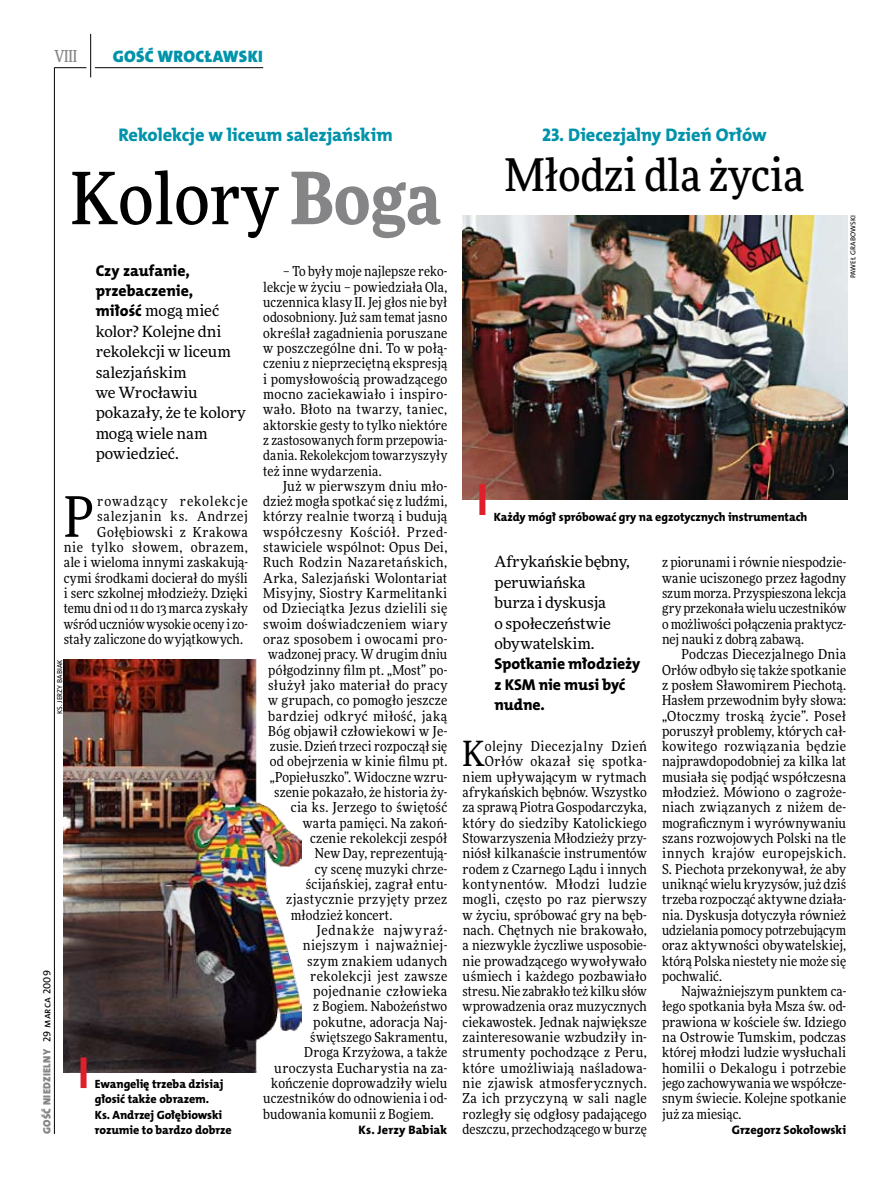
<style>
.page{position:relative;width:893px;height:1191px;background:#fff}
.page>*{position:absolute;margin:0;border:0;box-sizing:border-box;transform-origin:0 0}
.t1{font:500 72px "Freeday Narrow";color:#000}
.t2{font:55.95px "Freeday Narrow News";color:#000}
.t3{font:500 45px "Freeday Narrow";color:#000}
.t4{font:34.8px "Freeday Narrow News";color:#000}
.t5{font:18.3px "The Mix HP8 Ex Bld";letter-spacing:-.005em;color:#0093aa}
.t6{font:16.65px "The Mix HP9 Blk";letter-spacing:.02em;color:#0093aa}
.t7{font:500 16.5px "Freeday Narrow";color:#858486;scale:.9 1}
.t8{font:15.75px/20.4px "The Mix HP8 Ex Bld";color:#000}
.t9{font:15.45px/20.4px "Freeday News";letter-spacing:-.005em;color:#000}
.t10{font:13.65px/15.3px "Freeday Narrow News";letter-spacing:.015em;color:#000;text-align:justify}
.t11{font:13.65px "Freeday Narrow News";letter-spacing:.035em;color:#000}
.t12{font:13.65px "Freeday Narrow News";letter-spacing:.045em;color:#000}
.t13{font:13.65px "Freeday Narrow News";letter-spacing:-.005em;color:#000}
.t14{font:13.65px "Freeday Narrow News";letter-spacing:.05em;color:#000}
.t15{font:13.65px "Freeday Narrow News";letter-spacing:.065em;color:#000}
.t16{font:13.65px "Freeday Narrow News";letter-spacing:.06em;color:#000}
.t17{font:12.3px "The Mix HP8 Ex Bld";letter-spacing:.005em;color:#000}
.t18{font:12px/15.3px "The Mix HP8 Ex Bld";letter-spacing:-.005em;color:#000}
.t19{font:10.5px "The Mix HP9 Blk";letter-spacing:.025em;color:#858486}
.t20{font:7.2px "The Mix HP5 Plain";letter-spacing:.015em;color:#000}
.s1{font-weight:900;color:#858486}
.s2{font-family:"The Mix HP8 Ex Bld";font-size:15.75px}
.s3{font-family:"The Mix HP5 Plain";color:#000}
</style>
<div class="page">
<hr style="left:54px;top:67px;width:1px;height:1067px;background:#000">
<hr style="left:90px;top:34px;width:1px;height:43px;background:#000">
<hr style="left:54px;top:67px;width:32px;height:1px;background:#000">
<hr style="left:95px;top:67px;width:168px;height:1px;background:#000">
<img style="left:463px;top:215px;width:384px;height:284px">
<div style="left:479px;top:484px;width:6px;height:31px;background:#df1f2a"></div>
<img style="left:64px;top:659px;width:237px;height:413px">
<div style="left:81px;top:1057px;width:6px;height:31px;background:#df1f2a"></div>
<p class="t7" style="left:54px;top:46px;width:27px">VIII</p>
<p class="t6" style="left:113px;top:46px;width:152px">GOŚĆ WROCŁAWSKI</p>
<h3 class="t5" style="left:118px;top:123px;width:274px">Rekolekcje w liceum salezjańskim</h3>
<h1 class="t1" style="left:70px;top:154px;width:372px">Kolory <span class="s1">Boga</span></h1>
<p class="t8" style="left:96px;top:260px;width:99px">Czy zaufanie, przebaczenie,</p>
<p class="t9" style="left:96px;top:300px;width:152px"><span class="s2">miłość</span> mogą mieć kolor? Kolejne dni rekolekcji w liceum salezjańskim<br>we Wrocławiu pokazały, że te kolory mogą wiele nam powiedzieć.</p>
<h2 class="t2" style="left:64px;top:482px;width:32px">P</h2>
<p class="t15" style="left:97px;top:493px;width:152px">rowadzący rekolekcje</p>
<p class="t10" style="left:263px;top:264px;width:186px;text-indent:20px">– To były moje najlepsze reko&shy;lekcje w życiu – powiedziała Ola, uczennica klasy II. Jej głos nie był odosobniony. Już sam temat jasno określał zagadnienia poruszane w poszczególne dni. To w połą&shy;czeniu z nieprzeciętną ekspresją i pomysłowością prowadzącego mocno zaciekawiało i inspiro&shy;wało. Błoto na twarzy, taniec, aktorskie gesty to tylko niektóre z zastosowanych form przepowia&shy;dania. Rekolekcjom towarzyszyły też inne wydarzenia.</p>
<p class="t10" style="left:283px;top:478px;width:166px">Już w pierwszym dniu mło-</p>
<p class="t10" style="left:263px;top:493px;width:186px">dzież mogła spotkać się z ludźmi,</p>
<p class="t10" style="left:263px;top:509px;width:186px">którzy realnie tworzą i budują</p>
<p class="t12" style="left:263px;top:523px;width:186px">współczesny Kościół. Przed-</p>
<p class="t10" style="left:263px;top:539px;width:186px">stawiciele wspólnot: Opus Dei,</p>
<p class="t11" style="left:263px;top:554px;width:186px">Ruch Rodzin Nazaretańskich,</p>
<p class="t10" style="left:263px;top:570px;width:186px">Arka, Salezjański Wolontariat</p>
<p class="t10" style="left:263px;top:585px;width:186px">Misyjny, Siostry Karmelitanki</p>
<p class="t10" style="left:263px;top:600px;width:186px">od Dzieciątka Jezus dzielili się</p>
<p class="t10" style="left:263px;top:616px;width:186px">swoim doświadczeniem wiary</p>
<p class="t10" style="left:263px;top:631px;width:186px">oraz sposobem i owocami pro-</p>
<p class="t10" style="left:268px;top:646px;width:181px">wadzonej pracy. W drugim dniu</p>
<p class="t10" style="left:268px;top:662px;width:181px">półgodzinny film pt. „Most” po-</p>
<p class="t10" style="left:268px;top:677px;width:181px">służył jako materiał do pracy</p>
<p class="t10" style="left:268px;top:692px;width:181px">w grupach, co pomogło jeszcze</p>
<p class="t10" style="left:268px;top:708px;width:181px">bardziej odkryć miłość, jaką</p>
<p class="t10" style="left:268px;top:723px;width:181px">Bóg objawił człowiekowi w Je-</p>
<p class="t10" style="left:270px;top:738px;width:179px">zusie. Dzień trzeci rozpoczął się</p>
<p class="t10" style="left:270px;top:754px;width:179px">od obejrzenia w kinie filmu pt.</p>
<p class="t10" style="left:270px;top:769px;width:179px">„Popiełuszko”. Widoczne wzru-</p>
<p class="t10" style="left:274px;top:784px;width:175px">szenie pokazało, że historia ży-</p>
<p class="t10" style="left:291px;top:799px;width:158px">cia ks. Jerzego to świętość</p>
<p class="t10" style="left:303px;top:815px;width:146px">warta pamięci. Na zakoń-</p>
<p class="t10" style="left:310px;top:830px;width:139px">czenie rekolekcji zespół</p>
<p class="t10" style="left:315px;top:845px;width:134px">New Day, reprezentują-</p>
<p class="t10" style="left:315px;top:861px;width:134px">cy scenę muzyki chrze-</p>
<p class="t10" style="left:306px;top:876px;width:143px">ścijańskiej, zagrał entu-</p>
<p class="t10" style="left:286px;top:891px;width:163px">zjastycznie przyjęty przez</p>
<p class="t10" style="left:291px;top:907px;width:103px">młodzież koncert.</p>
<p class="t16" style="left:316px;top:921px;width:133px">Jednakże najwyraź-</p>
<p class="t12" style="left:303px;top:937px;width:146px">niejszym i najważniej-</p>
<p class="t10" style="left:307px;top:953px;width:142px">szym znakiem udanych</p>
<p class="t10" style="left:310px;top:968px;width:139px">rekolekcji jest zawsze</p>
<p class="t11" style="left:313px;top:983px;width:136px">pojednanie człowieka</p>
<p class="t10" style="left:313px;top:998px;width:136px">z Bogiem. Nabożeństwo</p>
<p class="t10" style="left:313px;top:1014px;width:136px">pokutne, adoracja Naj-</p>
<p class="t10" style="left:310px;top:1029px;width:139px">świętszego Sakramentu,</p>
<p class="t10" style="left:304px;top:1044px;width:145px">Droga Krzyżowa, a także</p>
<p class="t10" style="left:274px;top:1060px;width:175px">uroczysta Eucharystia na za-</p>
<p class="t10" style="left:271px;top:1075px;width:178px">kończenie doprowadziły wielu</p>
<p class="t10" style="left:263px;top:1090px;width:186px">uczestników do odnowienia i od-</p>
<p class="t10" style="left:263px;top:1106px;width:172px">budowania komunii z Bogiem.</p>
<p class="t17" style="left:359px;top:1122px;width:91px">Ks. Jerzy Babiak</p>
<p class="t14" style="left:97px;top:508px;width:152px">salezjanin ks. Andrzej</p>
<p class="t10" style="left:97px;top:524px;width:152px">Gołębiowski z Krakowa</p>
<p class="t11" style="left:64px;top:539px;width:186px">nie tylko słowem, obrazem,</p>
<p class="t10" style="left:64px;top:555px;width:186px">ale i wieloma innymi zaskakują-</p>
<p class="t10" style="left:64px;top:570px;width:186px">cymi środkami docierał do myśli</p>
<p class="t10" style="left:64px;top:585px;width:186px">i serc szkolnej młodzieży. Dzięki</p>
<p class="t10" style="left:64px;top:600px;width:186px">temu dni od 11 do 13 marca zyskały</p>
<p class="t13" style="left:64px;top:615px;width:186px">wśród uczniów wysokie oceny i zo-</p>
<p class="t10" style="left:64px;top:631px;width:181px">stały zaliczone do wyjątkowych.</p>
<p class="t20" style="left:55px;top:714px;width:56px;rotate:-90deg">Ks. Jerzy Babiak</p>
<p class="t19" style="left:40px;top:1134px;width:165px;rotate:-90deg">GOŚĆ NIEDZIELNY <span class="s3">29 marca 2009</span></p>
<p class="t18" style="left:95px;top:1076px;width:138px">Ewangelię trzeba dzisiaj głosić także obrazem.<br>Ks. Andrzej Gołębiowski rozumie to bardzo dobrze</p>
<h3 class="t5" style="left:542px;top:123px;width:226px">23. Diecezjalny Dzień Orłów</h3>
<h3 class="t3" style="left:505px;top:147px;width:301px">Młodzi dla życia</h3>
<p class="t20" style="left:848px;top:278px;width:64px;rotate:-90deg">Paw eł Grabowski</p>
<p class="t18" style="left:494px;top:510px;width:315px">Każdy mógł spróbować gry na egzotycznych instrumentach</p>
<p class="t9" style="left:495px;top:551px;width:137px">Afrykańskie bębny, peruwiańska burza i dyskusja<br>o społeczeństwie obywatelskim.</p>
<p class="t8" style="left:495px;top:654px;width:147px">Spotkanie młodzieży z KSM nie musi być nudne.</p>
<p class="t10" style="left:463px;top:738px;width:186px;text-align:right">olejny Diecezjalny Dzień<br>Orłów okazał się spotka&shy;niem upływającym w rytmach afrykańskich bębnów. Wszystko za sprawą Piotra Gospodarczyka, który do siedziby Katolickiego<br>Stowarzyszenia Młodzieży przy&shy;niósł kilkanaście instrumentów rodem z Czarnego Lądu i innych kontynentów. Młodzi ludzie mogli, często po raz pierwszy w życiu, spróbować gry na bęb&shy;nach. Chętnych nie brakowało, a niezwykle życzliwe usposobie&shy;nie prowadzącego wywoływało uśmiech i każdego pozbawiało stresu. Nie zabrakło też kilku słów wprowadzenia oraz muzycznych ciekawostek. Jednak największe zainteresowanie wzbudziły in&shy;strumenty pochodzące z Peru, które umożliwiają naśladowa&shy;nie zjawisk atmosferycznych.<br>Za ich przyczyną w sali nagle rozległy się odgłosy padającego deszczu, przechodzącego w burzę</p>
<h3 class="t4" style="left:463px;top:732px;width:24px">K</h3>
<p class="t10" style="left:662px;top:555px;width:186px">z piorunami i równie niespodzie&shy;wanie uciszonego przez łagodny szum morza. Przyspieszona lekcja gry przekonała wielu uczestników o możliwości połączenia praktycz&shy;nej nauki z dobrą zabawą.</p>
<p class="t10" style="left:662px;top:646px;width:186px;text-indent:20px">Podczas Diecezjalnego Dnia Orłów odbyło się także spotkanie z posłem Sławomirem Piechotą.<br>Hasłem przewodnim były słowa: „Otoczmy troską życie”. Poseł poruszył problemy, których cał&shy;kowitego rozwiązania będzie najprawdopodobniej za kilka lat musiała się podjąć współczesna młodzież. Mówiono o zagroże&shy;niach związanych z niżem de&shy;mograficznym i wyrównywaniu szans rozwojowych Polski na tle innych krajów europejskich.<br>S. Piechota przekonywał, że aby uniknąć wielu kryzysów, już dziś trzeba rozpocząć aktywne działa&shy;nia. Dyskusja dotyczyła również udzielania pomocy potrzebującym oraz aktywności obywatelskiej, którą Polska niestety nie może się pochwalić.</p>
<p class="t10" style="left:662px;top:983px;width:186px;text-indent:20px">Najważniejszym punktem ca&shy;łego spotkania była Msza św. od&shy;prawiona w kościele św. Idziego na Ostrowie Tumskim, podczas której młodzi ludzie wysłuchali homilii o Dekalogu i potrzebie jego zachowywania we współcze&shy;snym świecie. Kolejne spotkanie już za miesiąc.</p>
<p class="t17" style="left:732px;top:1122px;width:116px">Grzegorz Sokołowski</p>
</div>
